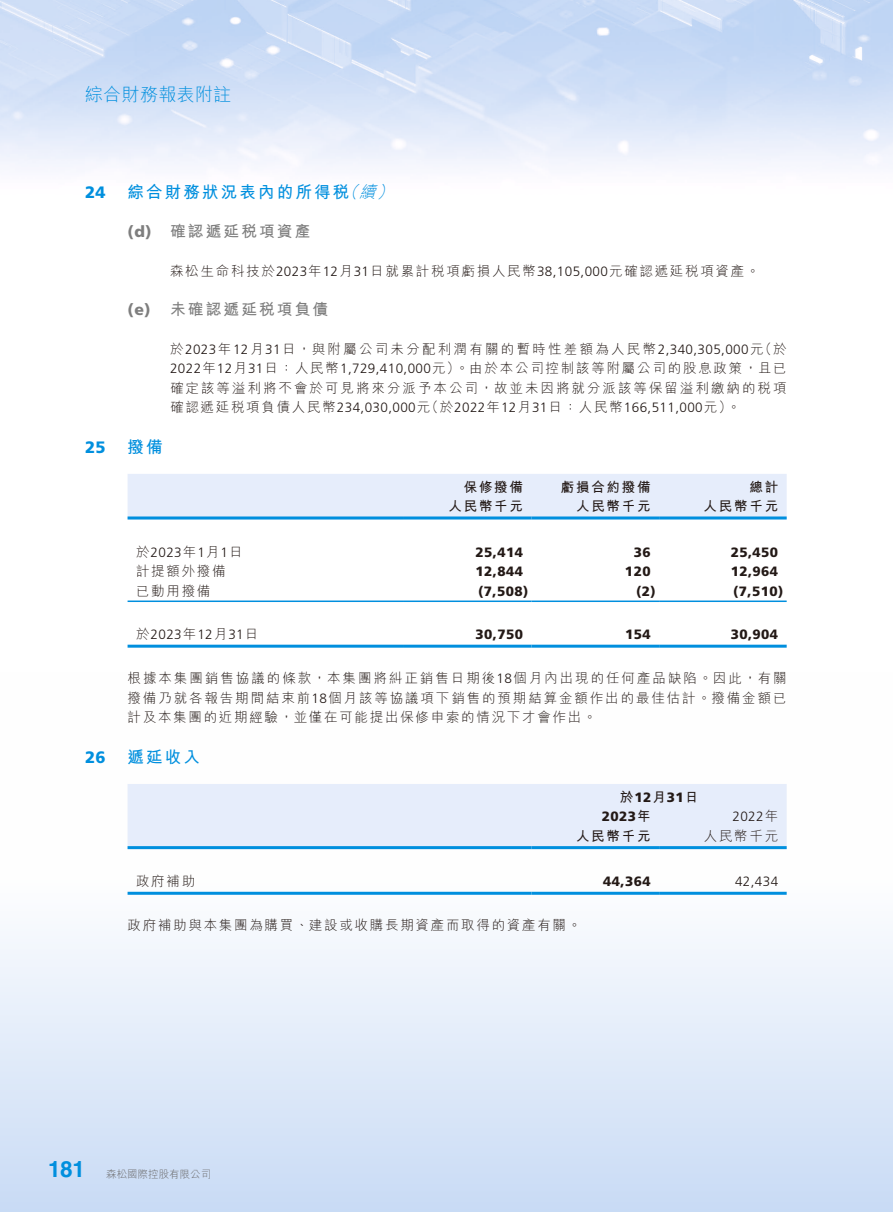
<style>
.page{position:relative;width:893px;height:1212px;background:#fff}
.page>*{position:absolute;margin:0;border:0;box-sizing:border-box;transform-origin:0 0}
.t1{font:700 22.5px "Helvetica LT Std";color:#008fde}
.t2{font:300 18px "M Hei HK";letter-spacing:.02em;color:#008fde}
.t3{font:700 16.5px "M Hei HK";letter-spacing:.13em;color:#008fde}
.t4{font:900 16.5px "Frutiger LT Std";color:#008fde}
.t5{font:italic 300 16.5px "M Hei HK";color:#008fde}
.t6{font:700 15.75px "M Hei HK";letter-spacing:.13em;color:#7e7e7e}
.t7{font:900 15.75px "Frutiger LT Std";color:#7e7e7e}
.t8{font:300 13.5px/19.5px "M Hei HK";letter-spacing:.13em;color:#231916;text-align:justify}
.t9{font:900 13.5px "Frutiger LT Std";letter-spacing:.03em;color:#231916}
.t10{font:300 13.5px "Frutiger LT Std";letter-spacing:.03em;color:#231916}
.t11{font:300 13.5px "M Hei HK";letter-spacing:.165em;color:#231916}
.t12{font:300 13.5px "M Hei HK";letter-spacing:.15em;color:#231916}
.t13{font:700 13.5px "M Hei HK";letter-spacing:.13em;color:#231916}
.t14{font:300 10.5px "M Hei HK";color:#666565}
.s1{font-family:"Frutiger LT Std"}
.s2{font-family:"M Hei HK"}
.s3{font-family:"M Hei HK";font-weight:700}
</style>
<div class="page">
<img style="left:0;top:0;width:893px;height:648px">
<div style="left:0;top:672px;width:893px;height:540px;background:linear-gradient(to bottom,#fff,#d0e0f6)"></div>
<div style="left:128px;top:474px;width:659px;height:42px;background:#e6edfb"></div>
<svg style="left:404px;top:519px;width:383px;height:126px"></svg>
<hr style="left:128px;top:516px;width:276px;height:3px;background:#008fde">
<hr style="left:404px;top:516px;width:127px;height:3px;background:#008fde">
<hr style="left:531px;top:516px;width:128px;height:3px;background:#008fde">
<hr style="left:659px;top:516px;width:128px;height:3px;background:#008fde">
<hr style="left:128px;top:600px;width:276px;height:2px;background:#008fde">
<hr style="left:404px;top:600px;width:127px;height:2px;background:#008fde">
<hr style="left:531px;top:600px;width:128px;height:2px;background:#008fde">
<hr style="left:659px;top:600px;width:128px;height:2px;background:#008fde">
<hr style="left:128px;top:645px;width:276px;height:3px;background:#008fde">
<hr style="left:404px;top:645px;width:127px;height:3px;background:#008fde">
<hr style="left:531px;top:645px;width:128px;height:3px;background:#008fde">
<hr style="left:659px;top:645px;width:128px;height:3px;background:#008fde">
<div style="left:128px;top:784px;width:659px;height:62px;background:#e6edfb"></div>
<hr style="left:128px;top:846px;width:403px;height:3px;background:#008fde">
<hr style="left:531px;top:846px;width:128px;height:3px;background:#008fde">
<hr style="left:659px;top:846px;width:128px;height:3px;background:#008fde">
<hr style="left:128px;top:892px;width:403px;height:3px;background:#008fde">
<hr style="left:531px;top:892px;width:128px;height:3px;background:#008fde">
<hr style="left:659px;top:892px;width:128px;height:3px;background:#008fde">
<h2 class="t2" style="left:85px;top:85px;width:148px">綜合財務報表附註</h2>
<p class="t4" style="left:85px;top:182px;width:22px">24</p>
<p class="t4" style="left:85px;top:437px;width:22px">25</p>
<p class="t4" style="left:85px;top:747px;width:22px">26</p>
<p class="t3" style="left:128px;top:180px;width:223px">綜合財務狀況表內的所得稅</p>
<p class="t5" style="left:359px;top:183px;width:22px">續</p>
<p class="t5" style="left:341px;top:183px;width:22px">（</p>
<p class="t5" style="left:377px;top:183px;width:22px">(</p>
<p class="t7" style="left:128px;top:222px;width:26px">d( )</p>
<p class="t6" style="left:170px;top:219px;width:142px">確認遞延稅項資產</p>
<p class="t7" style="left:128px;top:300px;width:25px">e( )</p>
<p class="t8" style="left:170px;top:261px;width:591px">森松生命科技於<span class="s1">2023</span>年<span class="s1">12</span>月<span class="s1">31</span>日就累計稅項虧損人民幣<span class="s1">38,105,000</span>元確認遞延稅項資產。</p>
<p class="t6" style="left:170px;top:297px;width:160px">未確認遞延稅項負債</p>
<p class="t8" style="left:759px;top:339px;width:30px">（於</p>
<p class="t11" style="left:170px;top:342px;width:595px">於<span class="s1">2023</span>年<span class="s1">12</span>月<span class="s1">31</span>日，與附屬公司未分配利潤有關的暫時性差額為人民幣<span class="s1">2,340,305,000</span>元</p>
<p class="t8" style="left:170px;top:358px;width:618px"><span class="s1">2022</span>年<span class="s1">12</span>月<span class="s1">31</span>日：人民幣<span class="s1">1,729,410,000</span>元）。由於本公司控制該等附屬公司的股息政策，且已</p>
<p class="t12" style="left:170px;top:381px;width:618px">確定該等溢利將不會於可見將來分派予本公司，故並未因將就分派該等保留溢利繳納的稅項</p>
<p class="t8" style="left:727px;top:397px;width:15px">。</p>
<p class="t10" style="left:425px;top:400px;width:308px"><span class="s2">（於</span>2022<span class="s2">年</span>12<span class="s2">月</span>31<span class="s2">日：人民幣</span>166,511,000<span class="s2">元(</span></p>
<p class="t8" style="left:170px;top:397px;width:262px">確認遞延稅項負債人民幣<span class="s1">234,030,000</span>元</p>
<p class="t3" style="left:128px;top:435px;width:37px">撥備</p>
<p class="t13" style="left:464px;top:477px;width:61px">保修撥備</p>
<p class="t13" style="left:448px;top:496px;width:76px">人民幣千元</p>
<p class="t13" style="left:561px;top:477px;width:91px">虧損合約撥備</p>
<p class="t13" style="left:576px;top:496px;width:76px">人民幣千元</p>
<p class="t13" style="left:749px;top:477px;width:30px">總計</p>
<p class="t13" style="left:704px;top:496px;width:76px">人民幣千元</p>
<p class="t10" style="left:136px;top:544px;width:108px"><span class="s2">於</span>2023<span class="s2">年</span>1<span class="s2">月</span>1<span class="s2">日</span></p>
<p class="t9" style="left:475px;top:544px;width:49px">25,414</p>
<p class="t9" style="left:634px;top:544px;width:18px">36</p>
<p class="t9" style="left:731px;top:544px;width:49px">25,450</p>
<p class="t8" style="left:136px;top:561px;width:91px">計提額外撥備</p>
<p class="t9" style="left:475px;top:563px;width:49px">12,844</p>
<p class="t9" style="left:625px;top:563px;width:27px">120</p>
<p class="t9" style="left:731px;top:563px;width:49px">12,964</p>
<p class="t8" style="left:136px;top:581px;width:76px">已動用撥備</p>
<p class="t9" style="left:478px;top:583px;width:52px">)7,508(</p>
<p class="t9" style="left:636px;top:583px;width:21px">2) (</p>
<p class="t9" style="left:733px;top:583px;width:52px">)7,510(</p>
<p class="t10" style="left:136px;top:627px;width:124px"><span class="s2">於</span>2023<span class="s2">年</span>12<span class="s2">月</span>31<span class="s2">日</span></p>
<p class="t8" style="left:128px;top:668px;width:661px">根據本集團銷售協議的條款，本集團將糾正銷售日期後<span class="s1">18</span>個月內出現的任何產品缺陷。因此，有關撥備乃就各報告期間結束前<span class="s1">18</span>個月該等協議項下銷售的預期結算金額作出的最佳估計。撥備金額已計及本集團的近期經驗，並僅在可能提出保修申索的情況下才會作出。</p>
<p class="t3" style="left:128px;top:745px;width:74px">遞延收入</p>
<p class="t9" style="left:476px;top:626px;width:49px">30,750</p>
<p class="t9" style="left:731px;top:626px;width:49px">30,904</p>
<p class="t9" style="left:625px;top:626px;width:27px">154</p>
<p class="t9" style="left:620px;top:789px;width:80px"><span class="s3">於</span>12<span class="s3">月</span>31<span class="s3">日</span></p>
<p class="t9" style="left:602px;top:808px;width:50px">2023<span class="s3">年</span></p>
<p class="t13" style="left:576px;top:826px;width:76px">人民幣千元</p>
<p class="t10" style="left:732px;top:809px;width:47px">2022<span class="s2">年</span></p>
<p class="t8" style="left:704px;top:826px;width:76px">人民幣千元</p>
<p class="t8" style="left:136px;top:871px;width:61px">政府補助</p>
<p class="t8" style="left:128px;top:915px;width:455px">政府補助與本集團為購買、建設或收購長期資產而取得的資產有關。</p>
<p class="t9" style="left:603px;top:873px;width:49px">44,364</p>
<p class="t10" style="left:735px;top:874px;width:45px">42,434</p>
<h1 class="t1" style="left:48px;top:1155px;width:38px">181</h1>
<p class="t14" style="left:106px;top:1169px;width:106px">森松國際控股有限公司</p>
</div>
